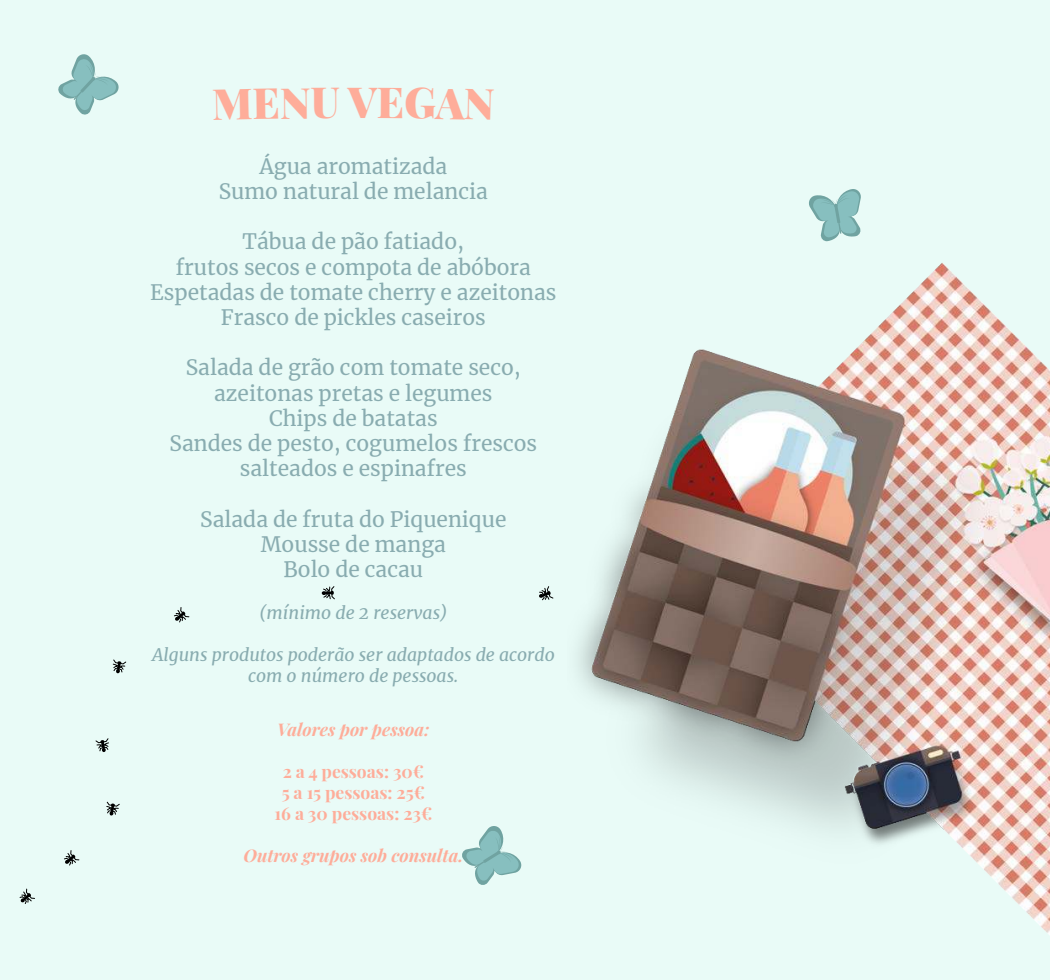
<style>
.page{position:relative;width:1050px;height:980px;background:#e9fbf7}
.page>*{position:absolute;margin:0;border:0;box-sizing:border-box;transform-origin:0 0}
.t1{font:42px "Playfair Display";color:#fead9a}
.t2{font:21px/25.2px "Merriweather";color:#89acb0;text-align:center}
.t3{font:italic 17.5px/21px "Merriweather";color:#89acb0;text-align:center}
.t4{font:17.5px/21px "Playfair Display";color:#fead9a;text-align:center}
.t5{font:italic 17.5px "Playfair Display";color:#fead9a}
</style>
<div class="page">
<img style="left:578px;top:262px;width:472px;height:673px">
<svg style="left:809px;top:189px;width:52px;height:53px"></svg>
<svg style="left:58px;top:54px;width:61px;height:61px"></svg>
<svg style="left:462px;top:826px;width:60px;height:59px"></svg>
<svg style="left:174px;top:607px;width:15px;height:16px"></svg>
<svg style="left:539px;top:586px;width:15px;height:14px"></svg>
<svg style="left:322px;top:586px;width:13px;height:13px"></svg>
<svg style="left:113px;top:659px;width:13px;height:14px"></svg>
<svg style="left:95px;top:738px;width:14px;height:14px"></svg>
<svg style="left:106px;top:802px;width:14px;height:14px"></svg>
<svg style="left:64px;top:850px;width:15px;height:16px"></svg>
<svg style="left:20px;top:889px;width:15px;height:15px"></svg>
<h1 class="t1" style="left:311px;top:79px;width:95px">UVE</h1>
<p class="t2" style="left:219px;top:154px;width:271px">Água aromatizada<br>Sumo natural de melancia</p>
<p class="t2" style="left:150px;top:229px;width:408px">Tábua de pão fatiado,<br>frutos secos e compota de abóbora<br>Espetadas de tomate cherry e azeitonas<br>Frasco de pickles caseiros</p>
<p class="t2" style="left:170px;top:355px;width:369px">Salada de grão com tomate seco, azeitonas pretas e legumes<br>Chips de batatas<br>Sandes de pesto, cogumelos frescos salteados e espinafres</p>
<p class="t2" style="left:200px;top:506px;width:308px">Salada de fruta do Piquenique<br>Mousse de manga<br>Bolo de cacau</p>
<p class="t3" style="left:259px;top:603px;width:190px">(mínimo de 2 reservas)</p>
<p class="t3" style="left:152px;top:645px;width:404px">Alguns produtos poderão ser adaptados de acordo com o número de pessoas.</p>
<p class="t5" style="left:277px;top:722px;width:154px">Valores por pessoa:</p>
<p class="t4" style="left:274px;top:762px;width:159px">2 a 4 pessoas: 30€<br>5 a 15 pessoas: 25€<br>16 a 30 pessoas: 23€</p>
<p class="t5" style="left:243px;top:848px;width:221px">Outros grupos sob consulta.</p>
</div>
